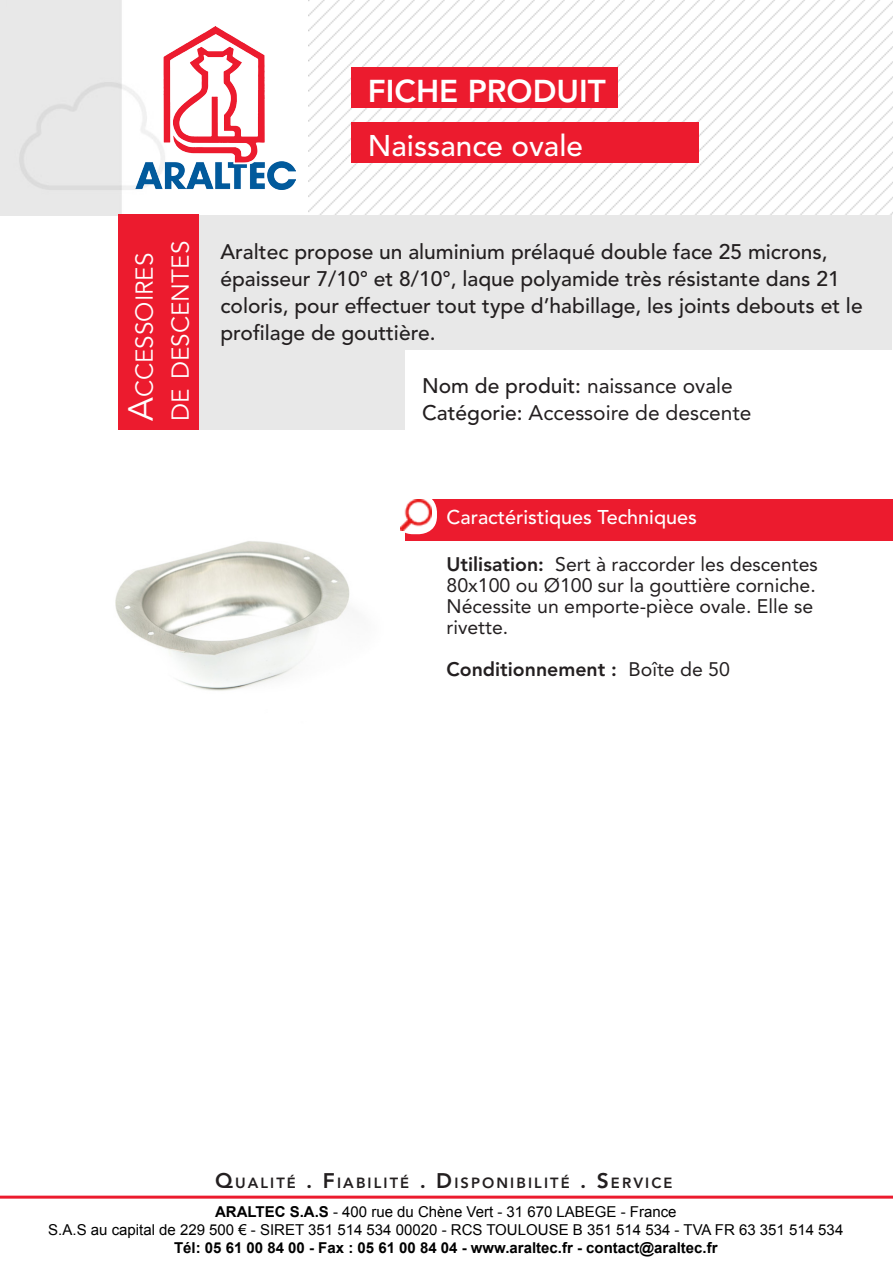
<style>
.page{position:relative;width:893px;height:1263px;background:#fff}
.page>*{position:absolute;margin:0;border:0;box-sizing:border-box;transform-origin:0 0}
.t1{font:800 31.35px "Avenir LT Std";color:#fff}
.t2{font:500 29.7px "Avenir LT Std";color:#fff}
.t3{font:24.3px "Avenir LT Std";color:#fff}
.t4{font:500 21px/27px "Avenir LT Std";color:#231f20}
.t5{font:21px "Avenir LT Std";color:#231f20}
.t6{font:500 19.8px "Avenir LT Std";color:#fff}
.t7{font:19.5px/21px "Avenir LT Std";color:#231f20}
.t8{font:800 19.5px "Avenir LT Std";color:#231f20}
.t9{font:15px "Arial";color:#000}
.t10{font:700 15px "Arial";color:#000}
.t11{font:800 14.7px "Avenir LT Std";letter-spacing:.145em;color:#231f20}
.s1{font-size:34.65px}
.s2{font-weight:500}
.s3{font-weight:800}
.s4{font-weight:400}
.s5{font-size:21px}
.s6{font-weight:700}
</style>
<div class="page">
<img style="left:115px;top:541px;width:235px;height:150px">
<img style="left:0;top:0;width:171px;height:215px">
<img style="left:135px;top:26px;width:160px;height:163px">
<hr style="left:0;top:1195px;width:893px;height:3px;background:#ec1b2e">
<img style="left:308px;top:0;width:585px;height:215px">
<div style="left:351px;top:67px;width:266px;height:41px;background:#ec1b2e"></div>
<div style="left:200px;top:215px;width:692px;height:215px;background:#e8e8e8"></div>
<div style="left:119px;top:214px;width:80px;height:216px;background:#ec1b2e"></div>
<div style="left:405px;top:350px;width:488px;height:136px;background:#fff"></div>
<div style="left:351px;top:122px;width:347px;height:40px;background:#ec1b2e"></div>
<div style="left:405px;top:499px;width:488px;height:42px;background:#ec1b2e"></div>
<div style="left:395px;top:494px;width:42px;height:40px;background:#fff;border-radius:18px"></div>
<img style="left:400px;top:499px;width:32px;height:32px">
<p class="t1" style="left:368px;top:72px;width:240px">FICHE PRODUIT</p>
<p class="t2" style="left:368px;top:128px;width:217px">Naissance ovale</p>
<p class="t3" style="left:130px;top:421px;width:170px;rotate:-90deg"><span class="s1">A</span>ccessoires</p>
<p class="t3" style="left:166px;top:421px;width:181px;rotate:-90deg">de descentes</p>
<p class="t4" style="left:220px;top:238px;width:644px">Araltec propose un aluminium prélaqué double face 25 microns, épaisseur 7/10° et 8/10°, laque polyamide très résistante dans 21 coloris, pour effectuer tout type d’habillage, les joints debouts et le profilage de gouttière.</p>
<p class="t5" style="left:422px;top:373px;width:312px"><span class="s2">Nom de produit:</span> naissance ovale</p>
<p class="t5" style="left:422px;top:400px;width:331px"><span class="s2">Catégorie:</span> Accessoire de descente</p>
<p class="t6" style="left:446px;top:505px;width:252px">Caractéristiques Techniques</p>
<p class="t7" style="left:446px;top:554px;width:373px"><span class="s3">Utilisation:</span> Sert à raccorder les descentes 80x100 ou Ø100 sur la gouttière corniche.<br>Nécessite un emporte-pièce ovale. Elle se rivette.</p>
<p class="t8" style="left:446px;top:658px;width:285px">Conditionnement : <span class="s4">Boîte de 50</span></p>
<p class="t11" style="left:215px;top:1174px;width:459px"><span class="s5">Q</span>UALITÉ <span class="s5">. F</span>IABILITÉ <span class="s5">. D</span>ISPONIBILITÉ <span class="s5">. S</span>ERVICE</p>
<p class="t9" style="left:215px;top:1202px;width:463px"><span class="s6">ARALTEC S.A.S</span> - 400 rue du Chène Vert - 31 670 LABEGE - France</p>
<p class="t9" style="left:48px;top:1220px;width:796px">S.A.S au capital de 229 500 € - SIRET 351 514 534 00020 - RCS TOULOUSE B 351 514 534 - TVA FR 63 351 514 534</p>
<p class="t10" style="left:174px;top:1238px;width:545px">Tél: 05 61 00 84 00 - Fax : 05 61 00 84 04 - www.araltec.fr - contact@araltec.fr</p>
</div>
